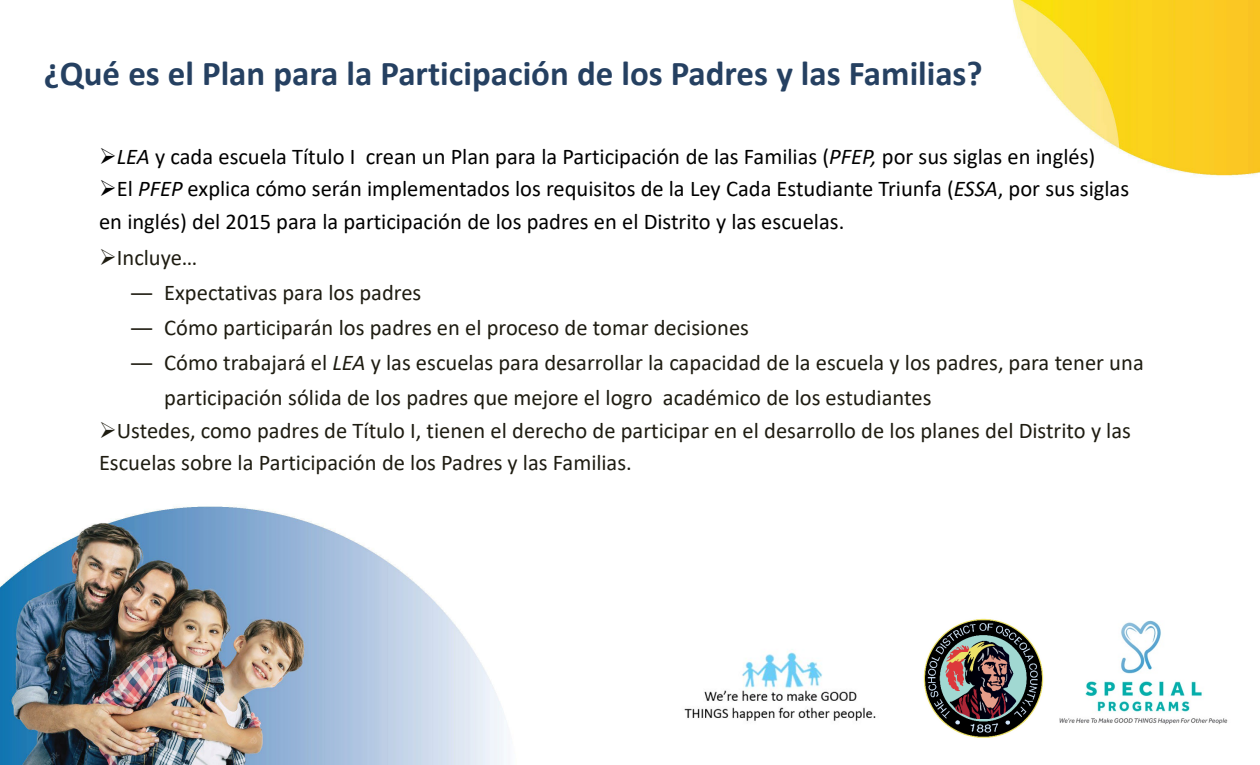
<style>
.page{position:relative;width:1260px;height:765px;background:#fff}
.page>*{position:absolute;margin:0;border:0;box-sizing:border-box;transform-origin:0 0}
.t1{font:700 35px "Calibri";color:#254061}
.t2{font:22.5px/35.1px "Calibri";color:#1e1c11}
.t3{font:22.5px/32.4px "Calibri";color:#000}
.s1{font-style:italic}
.s2{font-family:"Arial"}
</style>
<div class="page">
<img style="left:0;top:0;width:1260px;height:765px">
<img style="left:920px;top:615px;width:127px;height:126px">
<img style="left:1047px;top:615px;width:193px;height:120px">
<img style="left:665px;top:641px;width:237px;height:87px">
<p class="t1" style="left:44px;top:49px;width:941px">¿Qué es el Plan para la Participación de los Padres y las Familias?</p>
<p class="t3" style="left:99px;top:140px;width:998px">➢<span class="s1">LEA</span> y cada escuela Título I crean un Plan para la Participación de las Familias (<span class="s1">PFEP,</span> por sus siglas en inglés)</p>
<p class="t3" style="left:99px;top:172px;width:1032px">➢El <span class="s1">PFEP</span> explica cómo serán implementados los requisitos de la Ley Cada Estudiante Triunfa (<span class="s1">ESSA</span>, por sus siglas en inglés) del 2015 para la participación de los padres en el Distrito y las escuelas.</p>
<p class="t2" style="left:99px;top:239px;width:100px">➢Incluye…</p>
<p class="t2" style="left:131px;top:274px;width:292px"><span class="s2">―</span> Expectativas para los padres</p>
<p class="t2" style="left:131px;top:309px;width:620px"><span class="s2">―</span> Cómo participarán los padres en el proceso de tomar decisiones</p>
<p class="t2" style="left:164px;top:344px;width:981px;text-indent:-34px"><span class="s2">―</span> Cómo trabajará el <span class="s1">LEA</span> y las escuelas para desarrollar la capacidad de la escuela y los padres, para tener una participación sólida de los padres que mejore el logro académico de los estudiantes</p>
<p class="t2" style="left:99px;top:414px;width:1033px;line-height:32.4px">➢Ustedes, como padres de Título I, tienen el derecho de participar en el desarrollo de los planes del Distrito y las<br>Escuelas sobre la Participación de los Padres y las Familias.</p>
</div>
